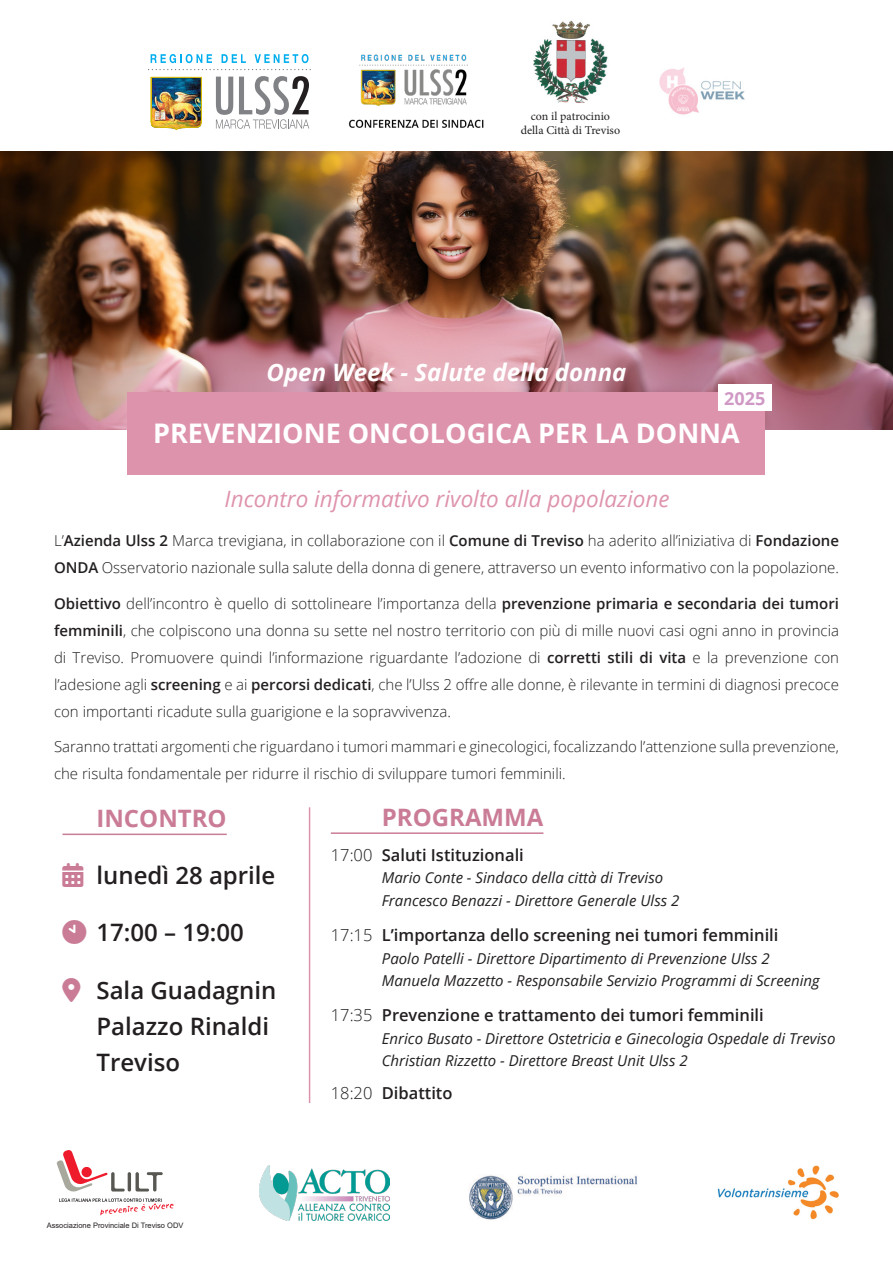
<style>
.page{position:relative;width:893px;height:1263px;background:#fff}
.page>*{position:absolute;margin:0;border:0;box-sizing:border-box;transform-origin:0 0}
.Sottotitolo{font:700 27px "Open Sans";color:#fff}
.Dettaglio_incontro{font:600 24px/36px "Open Sans";color:#231f20}
.Sottotitolo-2{font:italic 700 24px "Open Sans";color:#fff}
.Programma{font:700 24px "Open Sans";color:#ca7c96}
.Dettaglio_incontro-2{font:700 24px "Open Sans";color:#ca7c96}
.Sottotitolo-3{font:italic 22.5px "Open Sans";color:#de93ac}
.Sottotitolo-4{font:700 18px "Open Sans";color:#d099c5}
.Programma-2{font:600 16.5px "Open Sans";color:#231f20}
.Descrizione{font:300 15px/27px "Open Sans";color:#231f20}
.Programma-3{font:italic 15px/22.5px "Open Sans";color:#231f20}
.t1{font:12px/14.4px "Minion Pro";color:#231f20;text-align:center}
.t2{font:7.5px "Arial";color:#231f20}
.t3{font:700 5.1px "Myriad Pro";color:#231f20}
.s1{font-weight:600}
.s2{color:#ca7c96}
.s3{font-weight:300}
</style>
<div class="page">
<hr style="left:309px;top:807px;width:1px;height:296px;background:#de93ac">
<hr style="left:331px;top:832px;width:212px;height:2px;background:#ca7c96">
<hr style="left:63px;top:833px;width:164px;height:2px;background:#ca7c96">
<img style="left:0;top:152px;width:893px;height:277px">
<img style="left:659px;top:68px;width:86px;height:47px">
<svg style="left:216px;top:76px;width:93px;height:53px"></svg>
<svg style="left:148px;top:69px;width:163px;height:1px"></svg>
<svg style="left:151px;top:54px;width:61px;height:9px"></svg>
<svg style="left:222px;top:54px;width:24px;height:9px"></svg>
<svg style="left:255px;top:54px;width:54px;height:9px"></svg>
<img style="left:150px;top:77px;width:52px;height:54px">
<hr style="left:151px;top:77px;width:51px;height:1px;background:#d9bb04">
<img style="left:349px;top:54px;width:135px;height:74px">
<img style="left:533px;top:20px;width:75px;height:83px">
<img style="left:717px;top:1165px;width:122px;height:55px">
<img style="left:259px;top:1165px;width:130px;height:55px">
<img style="left:469px;top:1174px;width:169px;height:46px">
<svg style="left:56px;top:1150px;width:118px;height:65px"></svg>
<div style="left:128px;top:392px;width:637px;height:82px;background:#de93ac"></div>
<div style="left:718px;top:385px;width:54px;height:26px;background:#fff"></div>
<p class="t1" style="left:521px;top:109px;width:101px">con il patrocinio della Città di Treviso</p>
<p class="Sottotitolo-2" style="left:267px;top:355px;width:361px">Open Week - Salute della donna</p>
<p class="Sottotitolo-4" style="left:724px;top:386px;width:43px">2025</p>
<p class="Sottotitolo" style="left:153px;top:414px;width:588px">PREVENZIONE ONCOLOGICA PER LA DONNA</p>
<p class="Sottotitolo-3" style="left:225px;top:483px;width:446px">Incontro informativo rivolto alla popolazione</p>
<p class="Descrizione" style="left:54px;top:527px;width:786px">L’<span class="s1">Azienda Ulss 2</span> Marca trevigiana, in collaborazione con il <span class="s1">Comune di Treviso</span> ha aderito all’iniziativa di <span class="s1">Fondazione<br>ONDA</span> Osservatorio nazionale sulla salute della donna di genere, attraverso un evento informativo con la popolazione.</p>
<p class="Descrizione" style="left:54px;top:589px;width:786px;text-align:justify"><span class="s1">Obiettivo</span> dell’incontro è quello di sottolineare l’importanza della <span class="s1">prevenzione primaria e secondaria dei tumori femminili</span>, che colpiscono una donna su sette nel nostro territorio con più di mille nuovi casi ogni anno in provincia di Treviso. Promuovere quindi l’informazione riguardante l’adozione di <span class="s1">corretti stili di vita</span> e la prevenzione con l’adesione agli <span class="s1">screening</span> e ai <span class="s1">percorsi dedicati</span>, che l’Ulss 2 offre alle donne, è rilevante in termini di diagnosi precoce con importanti ricadute sulla guarigione e la sopravvivenza.</p>
<p class="Descrizione" style="left:54px;top:733px;width:786px">Saranno trattati argomenti che riguardano i tumori mammari e ginecologici, focalizzando l’attenzione sulla prevenzione, che risulta fondamentale per ridurre il rischio di sviluppare tumori femminili.</p>
<p class="Dettaglio_incontro-2" style="left:97px;top:801px;width:132px">INCONTRO</p>
<p class="Dettaglio_incontro" style="left:63px;top:857px;width:214px"><span class="s2">▲</span> lunedì 28 aprile</p>
<p class="Dettaglio_incontro" style="left:97px;top:914px;width:149px">17:00 – 19:00</p>
<p class="Dettaglio_incontro" style="left:97px;top:971px;width:181px">Sala Guadagnin<br>Palazzo Rinaldi<br>Treviso</p>
<p class="t3" style="left:85px;top:1219px;width:58px">Associazione Provinciale</p>
<p class="t2" style="left:47px;top:1220px;width:138px">Associazione Provinciale Di Treviso ODV</p>
<p class="t3" style="left:97px;top:1225px;width:35px">di Treviso ODV</p>
<p class="Programma" style="left:382px;top:800px;width:163px">PROGRAMMA</p>
<p class="Programma-2" style="left:331px;top:844px;width:195px"><span class="s3">17:00</span> Saluti Istituzionali</p>
<p class="Programma-3" style="left:382px;top:866px;width:299px">Mario Conte - Sindaco della città di Treviso<br>Francesco Benazzi - Direttore Generale Ulss 2</p>
<p class="Programma-2" style="left:331px;top:924px;width:449px"><span class="s3">17:15</span> L’importanza dello screening nei tumori femminili</p>
<p class="Programma-3" style="left:382px;top:946px;width:439px">Paolo Patelli - Direttore Dipartimento di Prevenzione Ulss 2<br>Manuela Mazzetto - Responsabile Servizio Programmi di Screening</p>
<p class="Programma-2" style="left:331px;top:1004px;width:434px"><span class="s3">17:35</span> Prevenzione e trattamento dei tumori femminili</p>
<p class="Programma-3" style="left:382px;top:1027px;width:455px">Enrico Busato - Direttore Ostetricia e Ginecologia Ospedale di Treviso<br>Christian Rizzetto - Direttore Breast Unit Ulss 2</p>
<p class="Programma-2" style="left:331px;top:1082px;width:123px"><span class="s3">18:20</span> Dibattito</p>
</div>
